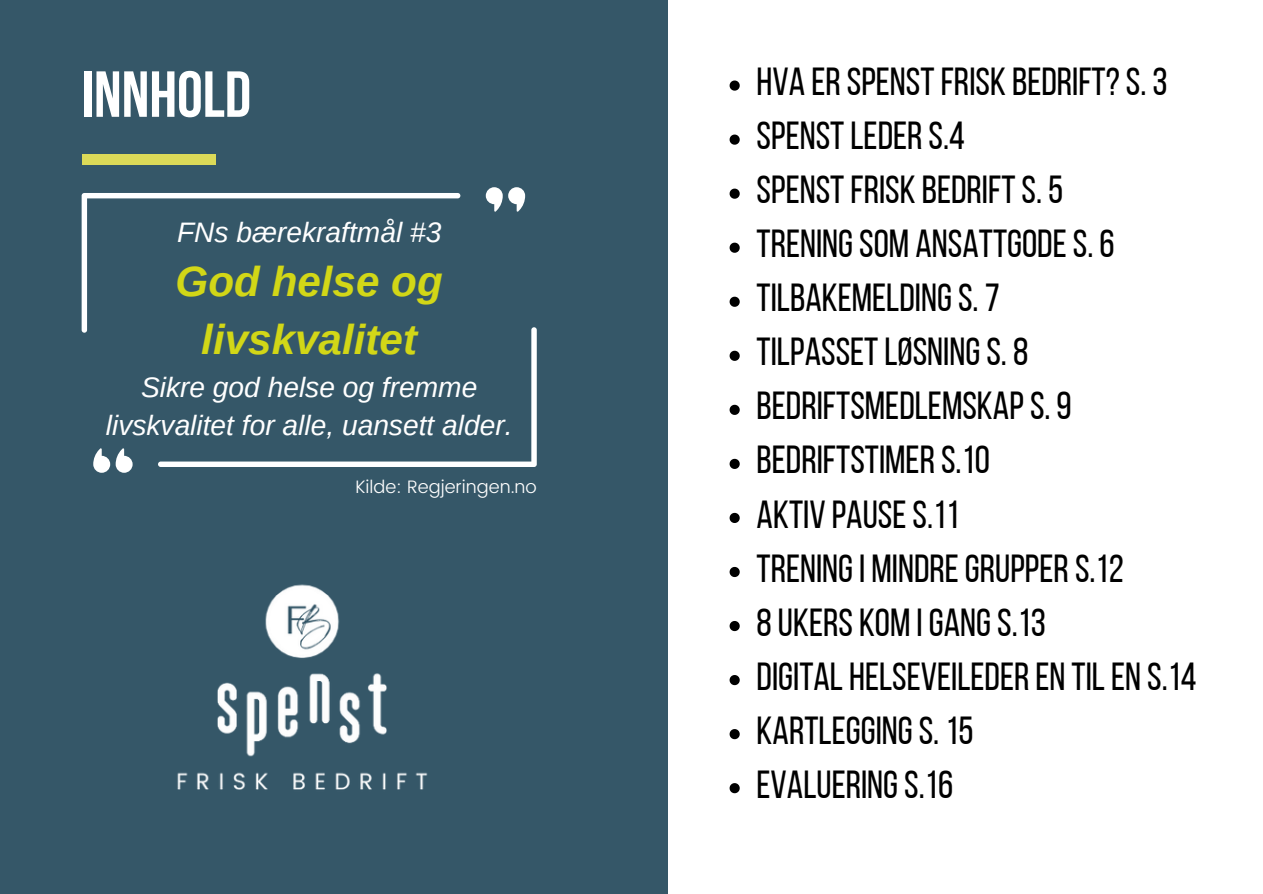
<style>
.page{position:relative;width:1263px;height:894px;background:#fff}
.page>*{position:absolute;margin:0;border:0;box-sizing:border-box;transform-origin:0 0}
.t1{font:700 64.95px "Bebas Neue";color:#fff}
.t2{font:italic 700 42.15px/58.1px "Arimo";color:#d2d717;text-align:center}
.t3{font:39px "Bebas Neue";color:#000}
.t4{font:italic 28.2px/38.2px "Arimo";color:#fff;text-align:center}
.t5{font:300 18px "Poppins";color:#fff}
</style>
<div class="page">
<div style="left:0;top:0;width:1263px;height:893px;background:#355768"></div>
<div style="left:668px;top:0;width:595px;height:893px;background:#fff"></div>
<div style="left:82px;top:154px;width:133px;height:11px;background:#dcda58"></div>
<svg style="left:486px;top:187px;width:39px;height:25px"></svg>
<svg style="left:116px;top:448px;width:17px;height:24px"></svg>
<svg style="left:93px;top:448px;width:17px;height:24px"></svg>
<svg style="left:158px;top:327px;width:379px;height:140px"></svg>
<svg style="left:82px;top:193px;width:378px;height:139px"></svg>
<img style="left:177px;top:584px;width:251px;height:206px">
<svg style="left:730px;top:80px;width:10px;height:11px"></svg>
<svg style="left:730px;top:134px;width:10px;height:11px"></svg>
<svg style="left:730px;top:188px;width:10px;height:11px"></svg>
<svg style="left:730px;top:242px;width:10px;height:11px"></svg>
<svg style="left:730px;top:296px;width:10px;height:11px"></svg>
<svg style="left:730px;top:350px;width:10px;height:11px"></svg>
<svg style="left:730px;top:404px;width:10px;height:11px"></svg>
<svg style="left:730px;top:458px;width:10px;height:11px"></svg>
<svg style="left:730px;top:512px;width:10px;height:11px"></svg>
<svg style="left:730px;top:566px;width:10px;height:11px"></svg>
<svg style="left:730px;top:621px;width:10px;height:10px"></svg>
<svg style="left:730px;top:675px;width:10px;height:10px"></svg>
<svg style="left:730px;top:729px;width:10px;height:10px"></svg>
<svg style="left:730px;top:783px;width:10px;height:10px"></svg>
<h1 class="t1" style="left:82px;top:68px;width:171px">INNHOLD</h1>
<p class="t4" style="left:177px;top:213px;width:266px">FNs bærekraftmål #3</p>
<p class="t2" style="left:176px;top:252px;width:269px">God helse og livskvalitet</p>
<p class="t4" style="left:106px;top:367px;width:408px">Sikre god helse og fremme livskvalitet for alle, uansett alder.</p>
<p class="t5" style="left:355px;top:476px;width:183px">Kilde: Regjeringen.no</p>
<p class="t3" style="left:757px;top:66px;width:413px">HVA ERSPENSTFRISK BEDRIFT?S. 3</p>
<p class="t3" style="left:757px;top:120px;width:210px">SPENSTLEDERS.4</p>
<p class="t3" style="left:757px;top:174px;width:308px">SPENSTFRISK BEDRIFTS. 5</p>
<p class="t3" style="left:757px;top:228px;width:360px">TRENINGSOM ANSATTGODES. 6</p>
<p class="t3" style="left:757px;top:282px;width:245px">TILBAKEMELDINGS. 7</p>
<p class="t3" style="left:757px;top:336px;width:273px">TILPASSETLØSNINGS. 8</p>
<p class="t3" style="left:757px;top:390px;width:317px">BEDRIFTSMEDLEMSKAPS. 9</p>
<p class="t3" style="left:757px;top:444px;width:235px">BEDRIFTSTIMERS.10</p>
<p class="t3" style="left:757px;top:498px;width:204px">AKTIV PAUSES.11</p>
<p class="t3" style="left:757px;top:552px;width:369px">TRENINGI MINDREGRUPPERS.12</p>
<p class="t3" style="left:757px;top:606px;width:291px">8UKERS KOM I GANGS.13</p>
<p class="t3" style="left:757px;top:660px;width:441px">DIGITAL HELSEVEILEDEREN TILEN S.14</p>
<p class="t3" style="left:757px;top:714px;width:219px">KARTLEGGINGS. 15</p>
<p class="t3" style="left:757px;top:768px;width:198px">EVALUERINGS.16</p>
</div>
